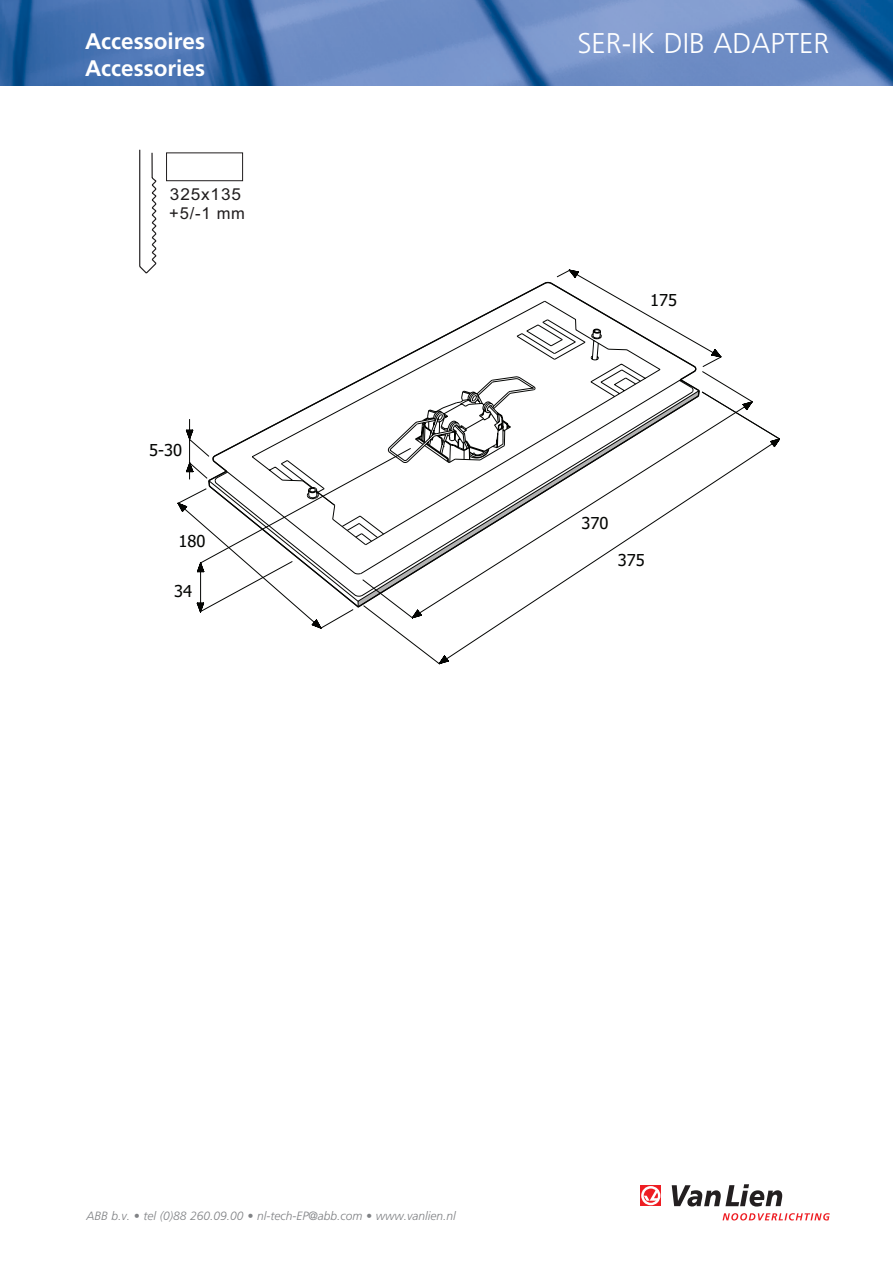
<style>
.page{position:relative;width:893px;height:1263px;background:#fff}
.page>*{position:absolute;margin:0;border:0;box-sizing:border-box;transform-origin:0 0}
.Normaal{font:300 28.5px "Frutiger LT Std";color:#fff}
.t1{font:700 22.5px/27px "Frutiger LT Std";color:#fff}
.t2{font:16.5px "Tahoma";color:#040503}
.t3{font:16.5px/19.2px "Arial";letter-spacing:.05em;color:#201d1e;scale:1.04 1}
.t4{font:italic 300 12px "Frutiger LT Std";color:#808285}
</style>
<div class="page">
<img style="left:0;top:0;width:893px;height:85px">
<div style="left:640px;top:1185px;width:21px;height:21px;background:#ee1d23"></div>
<svg style="left:641px;top:1186px;width:19px;height:19px"></svg>
<svg style="left:672px;top:1184px;width:110px;height:22px"></svg>
<svg style="left:722px;top:1213px;width:108px;height:7px"></svg>
<div style="left:166px;top:152px;width:77px;height:29px;border:1px solid #201d1e"></div>
<svg style="left:139px;top:150px;width:18px;height:124px"></svg>
<svg style="left:177px;top:269px;width:603px;height:395px"></svg>
<svg style="left:207px;top:281px;width:494px;height:328px"></svg>
<h2 class="t1" style="left:85px;top:28px;width:121px">Accessoires<br>Accessories</h2>
<p class="Normaal" style="left:577px;top:27px;width:253px">SER-IK DIB ADAPTER</p>
<p class="t3" style="left:169px;top:185px;width:74px">325x135 +5/-1 mm</p>
<p class="t2" style="left:149px;top:439px;width:34px">5-30</p>
<p class="t2" style="left:179px;top:529px;width:29px">180</p>
<p class="t2" style="left:174px;top:579px;width:20px">34</p>
<p class="t2" style="left:650px;top:289px;width:29px">175</p>
<p class="t2" style="left:582px;top:512px;width:29px">370</p>
<p class="t2" style="left:618px;top:549px;width:29px">375</p>
<p class="t4" style="left:87px;top:1209px;width:371px">ABB b.v. • tel (0)88 260.09.00 • nl-tech-EP@abb.com • www.vanlien.nl</p>
</div>
